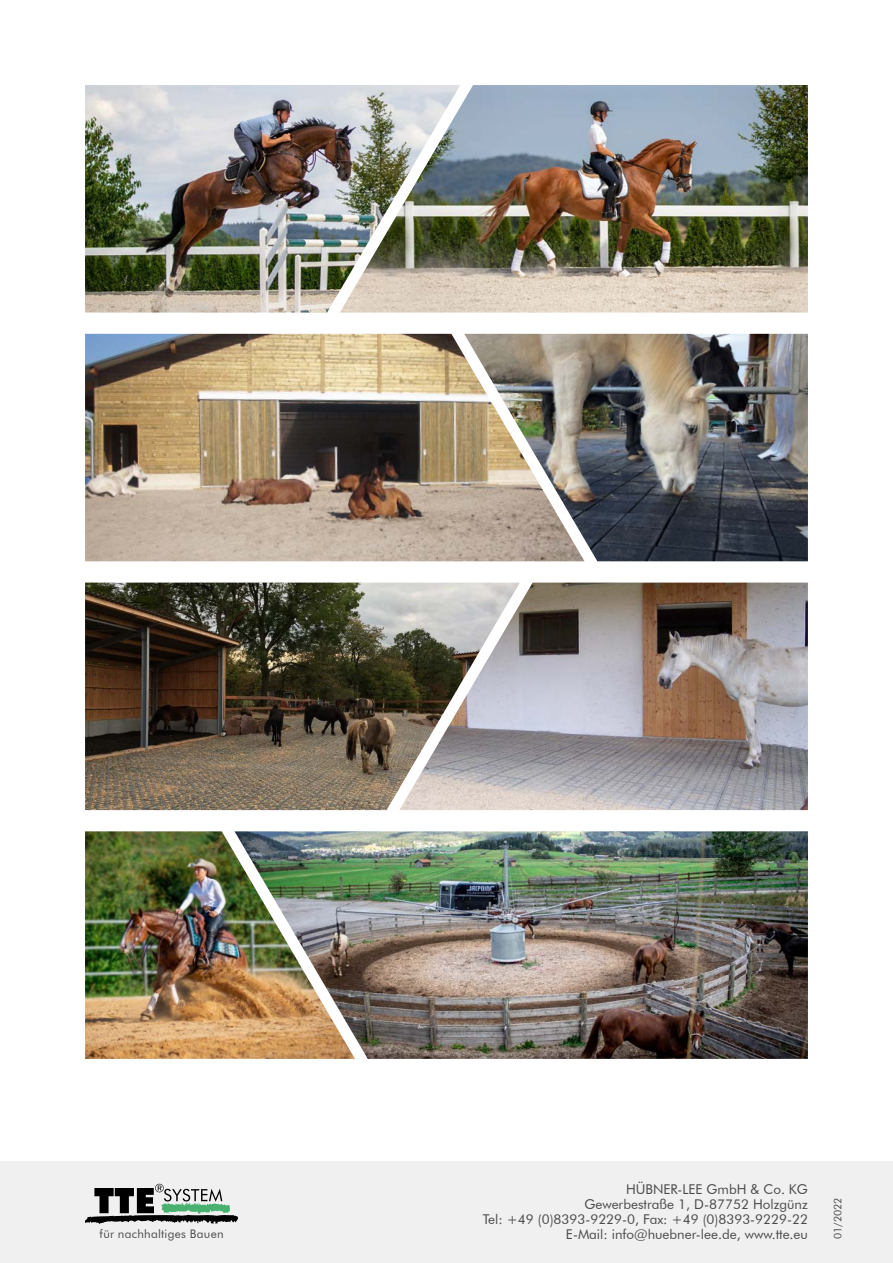
<style>
.page{position:relative;width:893px;height:1263px;background:#fff}
.page>*{position:absolute;margin:0;border:0;box-sizing:border-box;transform-origin:0 0}
.t1{font:13.5px/15px "Futura BT";color:#4a4a49;text-align:right}
.t2{font:11.85px "Futura BT";letter-spacing:.025em;color:#4a4a49}
.t3{font:10.5px "Futura BT";color:#4a4a49}
</style>
<div class="page">
<div style="left:0;top:1161px;width:893px;height:102px;background:#f0f0f0"></div>
<svg style="left:85px;top:1184px;width:153px;height:40px"></svg>
<img style="left:460px;top:85px;width:348px;height:228px">
<img style="left:520px;top:583px;width:288px;height:227px">
<img style="left:85px;top:334px;width:379px;height:227px">
<img style="left:85px;top:831px;width:149px;height:228px">
<img style="left:85px;top:85px;width:375px;height:228px">
<img style="left:85px;top:583px;width:435px;height:227px">
<img style="left:464px;top:334px;width:344px;height:227px">
<img style="left:234px;top:831px;width:574px;height:228px">
<p class="t2" style="left:100px;top:1226px;width:126px">für nachhaltiges Bauen</p>
<p class="t1" style="left:483px;top:1181px;width:327px">HÜBNER-LEE GmbH &amp; Co. KG<br>Gewerbestraße 1, D-87752 Holzgünz<br>Tel: +49 (0)8393-9229-0, Fax: +49 (0)8393-9229-22<br>E-Mail: info@huebner-lee.de, www.tte.eu</p>
<p class="t3" style="left:831px;top:1239px;width:43px;rotate:-90deg">01/2022</p>
</div>
